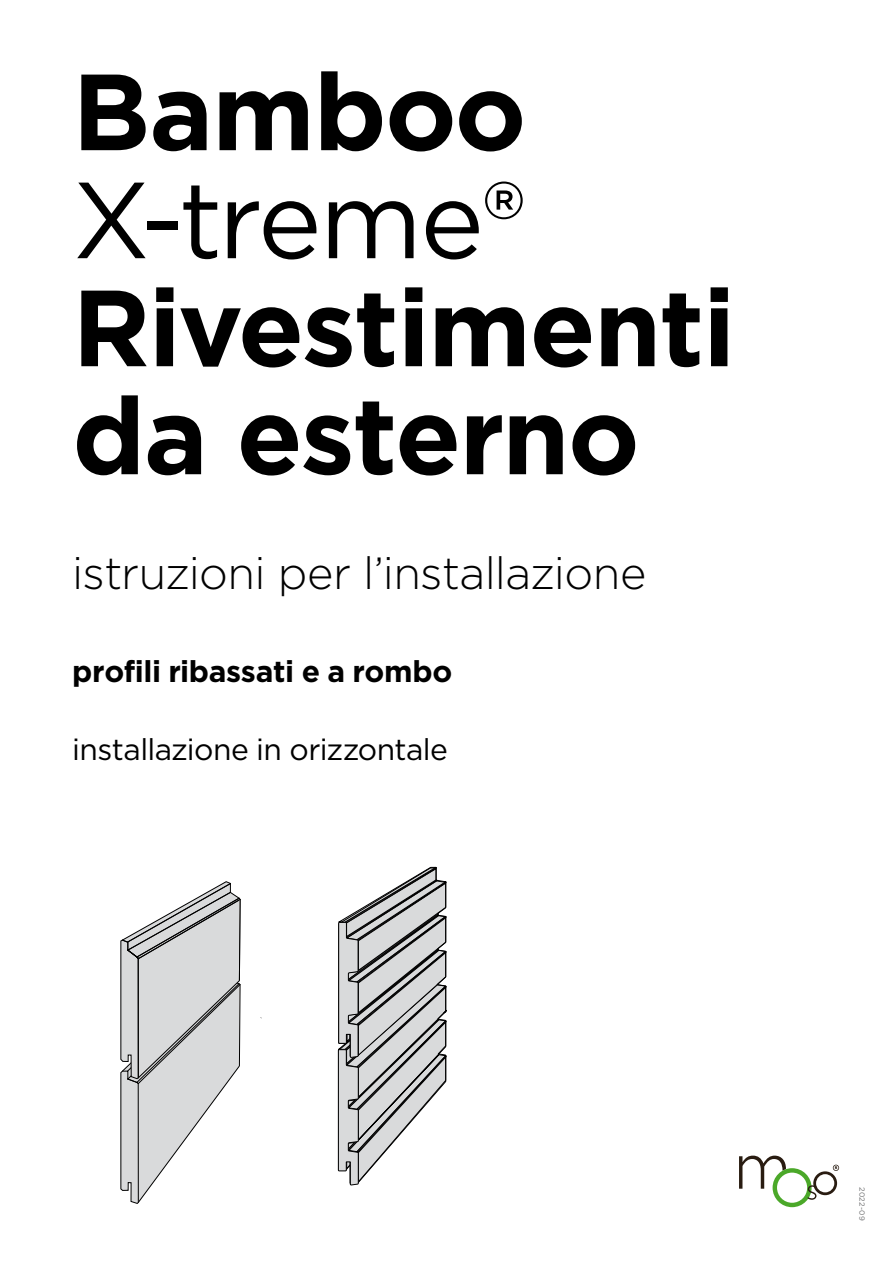
<style>
.page{position:relative;width:893px;height:1263px;background:#fff}
.page>*{position:absolute;margin:0;border:0;box-sizing:border-box;transform-origin:0 0}
.t1{font:700 108px/108px "Gotham";letter-spacing:-.015em;color:#000}
.t2{font:108px "Gotham";letter-spacing:-.03em;color:#000}
.t3{font:300 45px "Gotham";letter-spacing:-.015em;color:#000}
.t4{font:30px "Gotham";letter-spacing:-.02em;color:#000}
.t5{font:700 30px "Gotham";letter-spacing:-.015em;color:#000}
.t6{font:7.5px "Gotham";letter-spacing:.03em;color:#707172}
</style>
<div class="page">
<svg style="left:120px;top:881px;width:121px;height:323px"></svg>
<svg style="left:337px;top:867px;width:110px;height:319px"></svg>
<svg style="left:739px;top:1155px;width:100px;height:52px"></svg>
<h1 class="t1" style="left:72px;top:57px;width:456px">Bamboo</h1>
<h1 class="t2" style="left:72px;top:151px;width:455px">X-treme®</h1>
<h1 class="t1" style="left:72px;top:273px;width:665px">Rivestimenti da esterno</h1>
<p class="t3" style="left:72px;top:544px;width:575px">istruzioni per l’installazione</p>
<p class="t5" style="left:72px;top:651px;width:382px">profili ribassati e a rombo</p>
<p class="t4" style="left:72px;top:730px;width:377px">installazione in orizzontale</p>
<p class="t6" style="left:867px;top:1187px;width:35px;rotate:90deg">2022-09</p>
</div>
